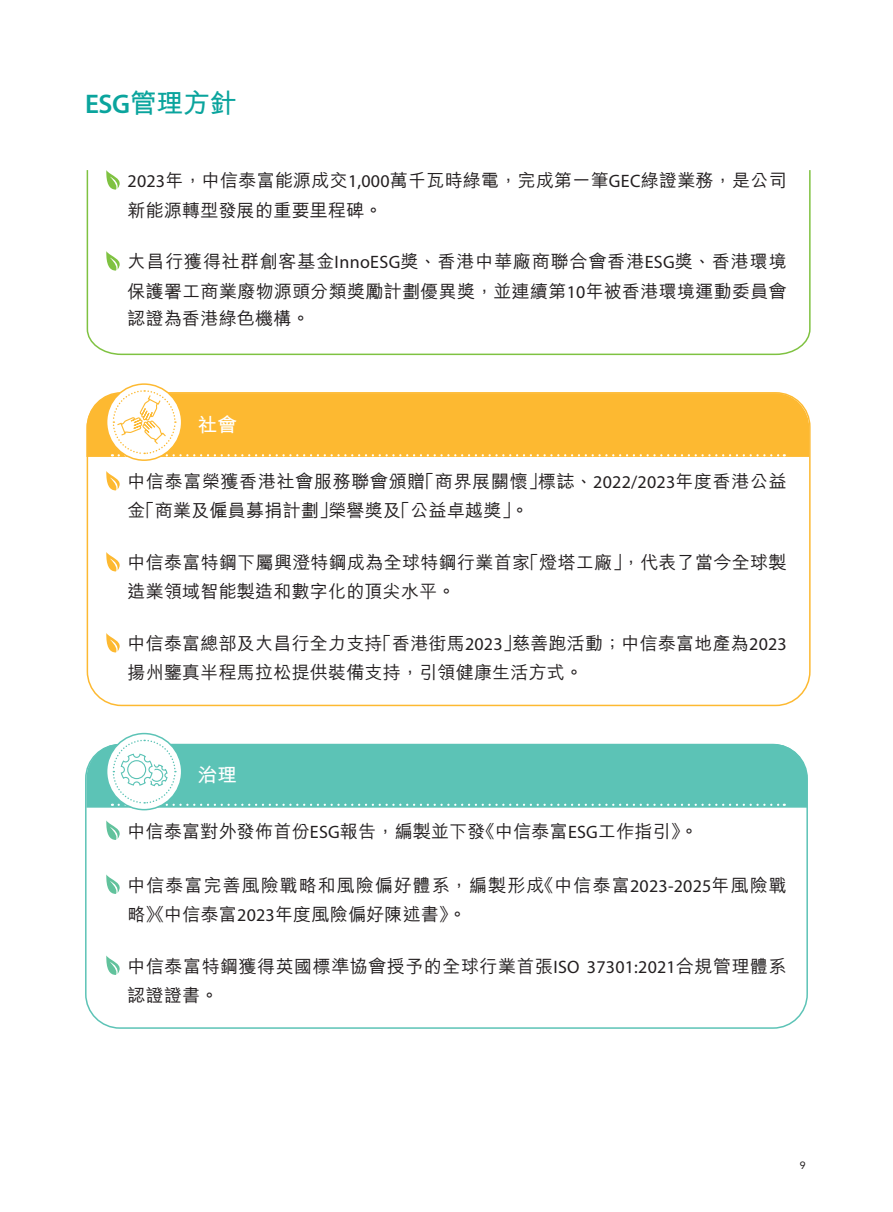
<style>
.page{position:relative;width:893px;height:1212px;background:#fff}
.page>*{position:absolute;margin:0;border:0;box-sizing:border-box;transform-origin:0 0}
.t1{font:700 27px "M Hei HK";color:#0aa49d}
.t2{font:700 19.5px "M Hei HK";color:#fff}
.t3{font:500 18px/29.2px "M Hei HK";letter-spacing:.015em;color:#231f20}
.t4{font:500 18px/29.2px "M Hei HK";letter-spacing:.035em;color:#231f20}
.t5{font:500 18px/29.2px "M Hei HK";letter-spacing:.055em;color:#231f20}
.t6{font:10.5px "Avenir LT Std";color:#231f20}
.s1{font-family:"Myriad Pro";font-weight:600}
.s2{font-family:"Myriad Pro";font-weight:400}
</style>
<div class="page">
<svg style="left:86px;top:170px;width:725px;height:186px"></svg>
<svg style="left:106px;top:170px;width:19px;height:20px"></svg>
<svg style="left:106px;top:251px;width:19px;height:20px"></svg>
<svg style="left:86px;top:393px;width:722px;height:64px;background:#fdc34e"></svg>
<svg style="left:106px;top:471px;width:14px;height:20px"></svg>
<svg style="left:106px;top:552px;width:14px;height:20px"></svg>
<svg style="left:106px;top:633px;width:14px;height:20px"></svg>
<svg style="left:107px;top:384px;width:75px;height:76px"></svg>
<div style="left:106px;top:383px;width:76px;height:78px;border:2px solid #fdb931;border-radius:50%"></div>
<svg style="left:112px;top:384px;width:673px;height:72px"></svg>
<svg style="left:86px;top:745px;width:721px;height:63px;background:#74ccc1"></svg>
<svg style="left:106px;top:820px;width:14px;height:20px"></svg>
<svg style="left:106px;top:874px;width:14px;height:20px"></svg>
<svg style="left:106px;top:955px;width:14px;height:20px"></svg>
<svg style="left:107px;top:733px;width:75px;height:77px"></svg>
<div style="left:106px;top:733px;width:76px;height:77px;border:2px solid #5cc3b6;border-radius:50%"></div>
<svg style="left:112px;top:739px;width:673px;height:67px;background:#75ccc1"></svg>
<h1 class="t1" style="left:85px;top:83px;width:153px"><span class="s1">ESG</span>管理方針</h1>
<p class="t3" style="left:128px;top:165px;width:661px"><span class="s2">2023</span>年，中信泰富能源成交<span class="s2">1,000</span>萬千瓦時綠電，完成第一筆<span class="s2">GEC</span>綠證業務，是公司新能源轉型發展的重要里程碑。</p>
<p class="t3" style="left:128px;top:246px;width:661px">大昌行獲得社群創客基金<span class="s2">InnoESG</span>獎、香港中華廠商聯合會香港<span class="s2">ESG</span>獎、香港環境保護署工商業廢物源頭分類獎勵計劃優異獎，並連續第<span class="s2">10</span>年被香港環境運動委員會</p>
<p class="t3" style="left:128px;top:302px;width:184px">認證為香港綠色機構。</p>
<p class="t2" style="left:198px;top:411px;width:41px">社會</p>
<p class="t4" style="left:128px;top:466px;width:661px">中信泰富榮獲香港社會服務聯會頒贈「商界展關懷」標誌、<span class="s2">2022/2023</span>年度香港公益金「商業及僱員募捐計劃」榮譽獎及「公益卓越獎」。</p>
<p class="t3" style="left:128px;top:547px;width:660px">中信泰富特鋼下屬興澄特鋼成為全球特鋼行業首家「燈塔工廠」，代表了當今全球製造業領域智能製造和數字化的頂尖水平。</p>
<p class="t3" style="left:128px;top:628px;width:661px">中信泰富總部及大昌行全力支持「香港街馬<span class="s2">2023</span>」慈善跑活動；中信泰富地產為<span class="s2">2023</span>揚州鑒真半程馬拉松提供裝備支持，引領健康生活方式。</p>
<p class="t2" style="left:198px;top:760px;width:41px">治理</p>
<p class="t3" style="left:128px;top:815px;width:572px">中信泰富對外發佈首份<span class="s2">ESG</span>報告，編製並下發《中信泰富<span class="s2">ESG</span>工作指引》。</p>
<p class="t5" style="left:128px;top:869px;width:661px">中信泰富完善風險戰略和風險偏好體系，編製形成《中信泰富<span class="s2">2023-2025</span>年風險戰略》《中信泰富<span class="s2">2023</span>年度風險偏好陳述書》。</p>
<p class="t3" style="left:128px;top:950px;width:661px">中信泰富特鋼獲得英國標準協會授予的全球行業首張<span class="s2">ISO 37301:2021</span>合規管理體系認證證書。</p>
<p class="t6" style="left:800px;top:1160px;width:7px">9</p>
</div>
